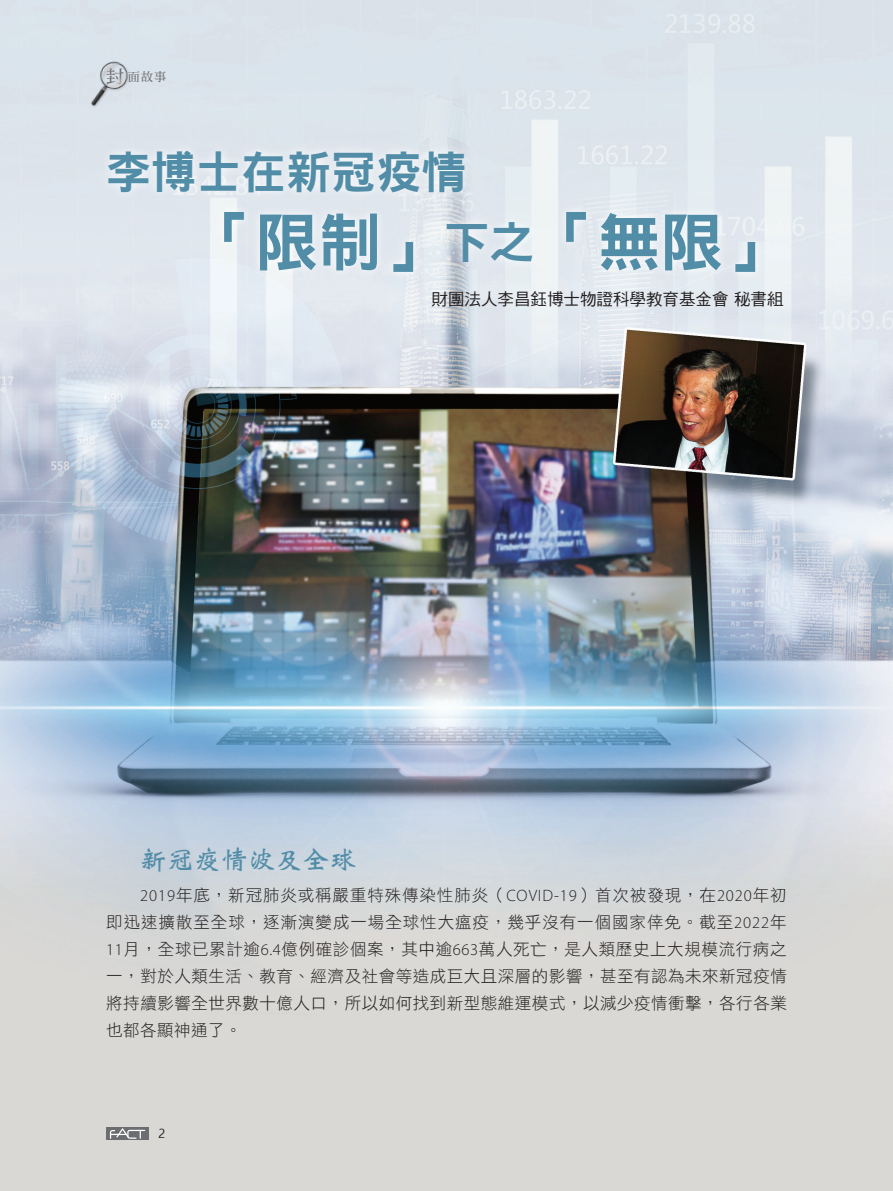
<style>
.page{position:relative;width:893px;height:1191px;background:#fff}
.page>*{position:absolute;margin:0;border:0;box-sizing:border-box;transform-origin:0 0}
.t1{font:63px "DF Hei Std W9";color:#528da8}
.t2{font:45px "DF Hei Std W9";color:#528da8}
.t3{font:27px "DF Wei Bei Std W7";color:#528da8}
.t4{font:16.5px/27px "DF Hei Std W3";letter-spacing:.03em;color:#231f20;text-align:justify}
.t5{font:16.5px "DF Hei Std W5";color:#231f20}
.t6{font:12px "DF Ming Std W7";color:#6c6d70}
.t7{font:12px "Euphemia UCAS";color:#231f20}
.s1{font-size:18px}
.s2{font-size:45px}
.s3{font-family:"Myriad Pro";font-weight:300}
</style>
<div class="page">
<img style="left:0;top:0;width:893px;height:1191px">
<svg style="left:99px;top:142px;width:666px;height:140px;fill:#e4eaf0"></svg>
<svg style="left:106px;top:1127px;width:43px;height:13px"></svg>
<svg style="left:110px;top:1128px;width:35px;height:10px"></svg>
<img style="left:87px;top:57px;width:45px;height:56px">
<p class="t6" style="left:106px;top:70px;width:61px"><span class="s1">封</span>面故事</p>
<h2 class="t2" style="left:106px;top:147px;width:361px">李博士在新冠疫情</h2>
<h1 class="t1" style="left:193px;top:208px;width:596px">「限制」<span class="s2">下之</span>「無限」</h1>
<p class="t5" style="left:432px;top:290px;width:353px">財團法人李昌鈺博士物證科學教育基金會 秘書組</p>
<h3 class="t3" style="left:140px;top:844px;width:218px">新冠疫情波及全球</h3>
<p class="t4" style="left:106px;top:881px;width:682px;text-indent:34px"><span class="s3">2019</span>年底，新冠肺炎或稱嚴重特殊傳染性肺炎（<span class="s3">COVID-19</span>）首次被發現，在<span class="s3">2020</span>年初即迅速擴散至全球，逐漸演變成一場全球性大瘟疫，幾乎沒有一個國家倖免。截至<span class="s3">2022</span>年<span class="s3">11</span>月，全球已累計逾<span class="s3">6.4</span>億例確診個案，其中逾<span class="s3">663</span>萬人死亡，是人類歷史上大規模流行病之一，對於人類生活、教育、經濟及社會等造成巨大且深層的影響，甚至有認為未來新冠疫情將持續影響全世界數十億人口，所以如何找到新型態維運模式，以減少疫情衝擊，各行各業也都各顯神通了。</p>
<p class="t7" style="left:158px;top:1125px;width:8px">2</p>
</div>
